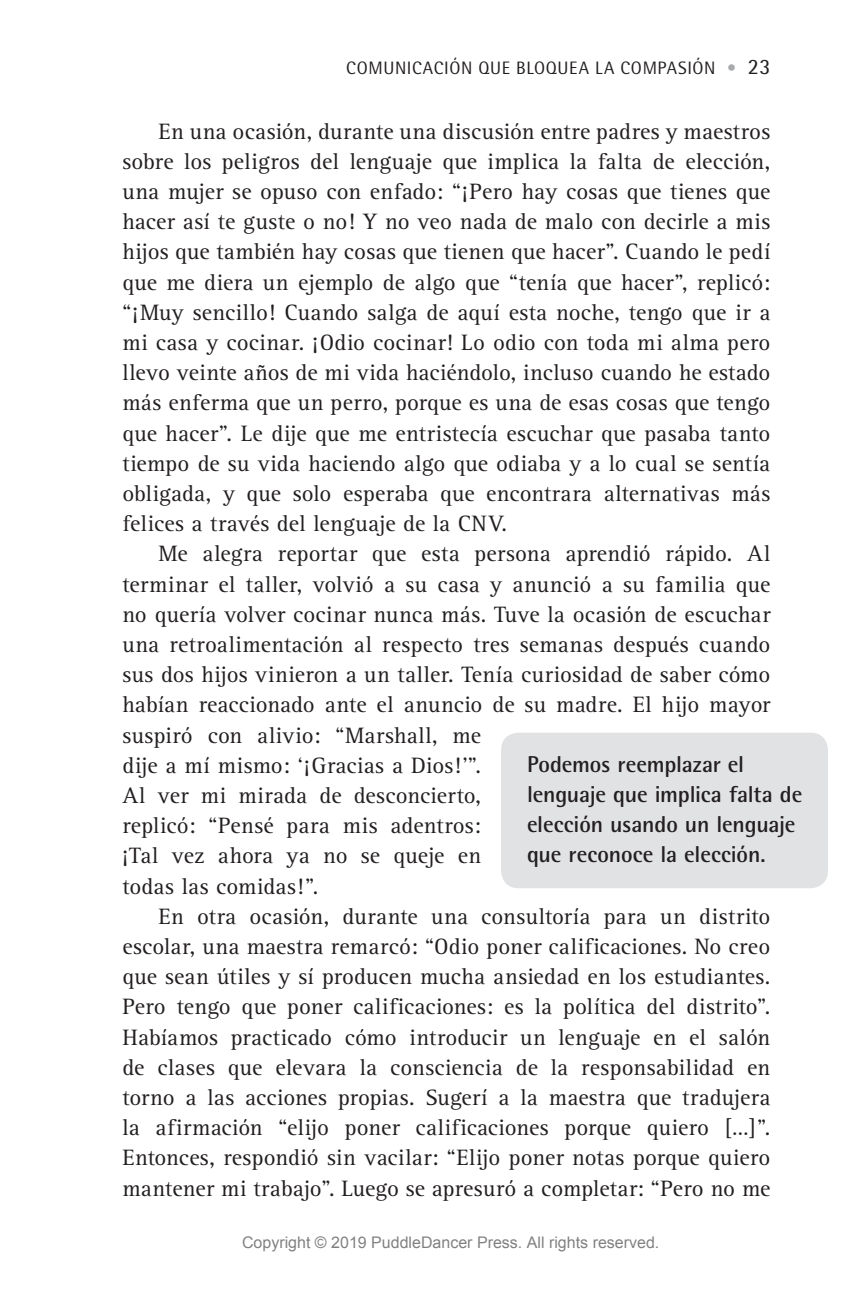
<style>
.page{position:relative;width:864px;height:1296px;background:#fff}
.page>*{position:absolute;margin:0;border:0;box-sizing:border-box;transform-origin:0 0}
.t1{font:23px/30.2px "Rotis Serif";letter-spacing:.01em;color:#231f20;text-align:justify}
.t2{font:700 23px/30px "Rotis Semi Sans";letter-spacing:-.01em;color:#231f20}
.t3{font:18px "Rotis Semi Sans";letter-spacing:.035em;color:#231f20}
.t4{font:16px "Arial";color:rgb(0 0 0/.5)}
.s1{color:#a8a9ad}
.s2{font-size:22px}
</style>
<div class="page">
<div style="left:501px;top:733px;width:327px;height:155px;background:#e1e2e4;border-radius:17px"></div>
<p class="t3" style="left:346px;top:58px;width:426px">COMUNICACIÓN QUE BLOQUEA LA COMPASIÓN <span class="s1">•</span> <span class="s2">23</span></p>
<p class="t1" style="left:122px;top:117px;width:650px;text-indent:36px">En una ocasión, durante una discusión entre padres y maestros sobre los peligros del lenguaje que implica la falta de elección, una mujer se opuso con enfado: “¡Pero hay cosas que tienes que hacer así te guste o no! Y no veo nada de malo con decirle a mis hijos que también hay cosas que tienen que hacer”. Cuando le pedí que me diera un ejemplo de algo que “tenía que hacer”, replicó: “¡Muy sencillo! Cuando salga de aquí esta noche, tengo que ir a mi casa y cocinar. ¡Odio cocinar! Lo odio con toda mi alma pero llevo veinte años de mi vida haciéndolo, incluso cuando he estado más enferma que un perro, porque es una de esas cosas que tengo que hacer”. Le dije que me entristecía escuchar que pasaba tanto tiempo de su vida haciendo algo que odiaba y a lo cual se sentía obligada, y que solo esperaba que encontrara alternativas más felices a través del lenguaje de la CNV.</p>
<p class="t1" style="left:122px;top:539px;width:650px;text-align:left;text-indent:36px">Me alegra reportar que esta persona aprendió rápido. Al terminar el taller, volvió a su casa y anunció a su familia que no quería volver cocinar nunca más. Tuve la ocasión de escuchar una retroalimentación al respecto tres semanas después cuando sus dos hijos vinieron a un taller. Tenía curiosidad de saber cómo habían reaccionado ante el anuncio de su madre. El hijo mayor suspiró con alivio: “Marshall, me<br>dije a mí mismo: ‘¡Gracias a Dios!’”.<br>Al ver mi mirada de desconcierto,<br>replicó: “Pensé para mis adentros:<br>¡Tal vez ahora ya no se queje en<br>todas las comidas!”.</p>
<p class="t1" style="left:122px;top:902px;width:650px;text-indent:36px">En otra ocasión, durante una consultoría para un distrito escolar, una maestra remarcó: “Odio poner calificaciones. No creo que sean útiles y sí producen mucha ansiedad en los estudiantes.<br>Pero tengo que poner calificaciones: es la política del distrito”.<br>Habíamos practicado cómo introducir un lenguaje en el salón de clases que elevara la consciencia de la responsabilidad en torno a las acciones propias. Sugerí a la maestra que tradujera la afirmación “elijo poner calificaciones porque quiero […]”.<br>Entonces, respondió sin vacilar: “Elijo poner notas porque quiero mantener mi trabajo”. Luego se apresuró a completar: “Pero no me</p>
<p class="t2" style="left:527px;top:749px;width:277px">Podemos reemplazar el lenguaje que implica falta de elección usando un lenguaje que reconoce la elección.</p>
<p class="t4" style="left:242px;top:1232px;width:419px">Copyright © 2019 PuddleDancer Press. All rights reserved.</p>
</div>
